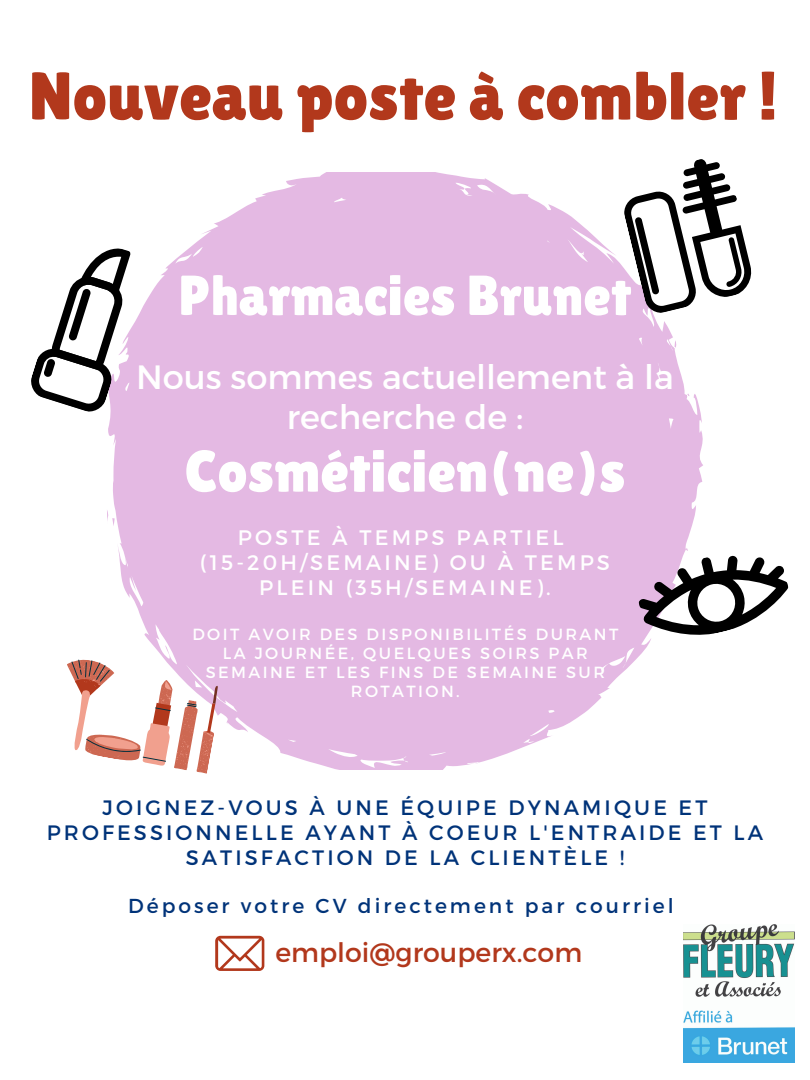
<style>
.page{position:relative;width:810px;height:1080px;background:#fff}
.page>*{position:absolute;margin:0;border:0;box-sizing:border-box;transform-origin:0 0}
.t1{font:67.5px "Lilita One";color:#b2381c}
.t2{font:58.69px "Lilita One";color:#fff}
.t3{font:56.25px "Lilita One";color:#fff}
.t4{font:33.69px/40.3px "Montserrat";color:#fff;text-align:center}
.t5{font:26.75px "Montserrat";color:#b2381c}
.t6{font:21px/24.9px "Montserrat";letter-spacing:.15em;color:#fff;text-align:center}
.t7{font:20.81px/24.9px "Montserrat";letter-spacing:.15em;color:#003379;text-align:center}
.t8{font:20.19px "Montserrat";letter-spacing:.15em;color:#003379}
.t9{font:16.12px/19.2px "Montserrat";letter-spacing:.15em;color:#fff;text-align:center}
</style>
<div class="page">
<svg style="left:107px;top:173px;width:596px;height:597px;background:#e7c2e6"></svg>
<svg style="left:621px;top:159px;width:131px;height:157px"></svg>
<svg style="left:31px;top:239px;width:100px;height:177px"></svg>
<svg style="left:632px;top:540px;width:157px;height:110px"></svg>
<img style="left:683px;top:925px;width:112px;height:138px">
<svg style="left:67px;top:656px;width:156px;height:118px"></svg>
<svg style="left:215px;top:936px;width:49px;height:35px"></svg>
<p class="t1" style="left:29px;top:57px;width:751px">Nouveau poste à combler !</p>
<p class="t3" style="left:179px;top:263px;width:454px">Pharmacies Brunet</p>
<p class="t4" style="left:136px;top:355px;width:539px">Nous sommes actuellement à la recherche de :</p>
<p class="t2" style="left:185px;top:437px;width:442px">Cosméticien(ne)s</p>
<p class="t6" style="left:238px;top:524px;width:327px">POSTE À TEMPS PARTIEL</p>
<p class="t6" style="left:200px;top:549px;width:412px">(15-20H/SEMAINE) OU À TEMPS<br>PLEIN (35H/SEMAINE).</p>
<p class="t9" style="left:192px;top:624px;width:428px">DOIT AVOIR DES DISPONIBILITÉS DURANT<br>LA JOURNÉE, QUELQUES SOIRS PAR<br>SEMAINE ET LES FINS DE SEMAINE SUR<br>ROTATION.</p>
<p class="t7" style="left:47px;top:794px;width:718px">JOIGNEZ-VOUS À UNE ÉQUIPE DYNAMIQUE ET<br>PROFESSIONNELLE AYANT À COEUR L'ENTRAIDE ET LA<br>SATISFACTION DE LA CLIENTÈLE !</p>
<p class="t8" style="left:128px;top:893px;width:547px">Déposer votre CV directement par courriel</p>
<p class="t5" style="left:276px;top:935px;width:308px">emploi@grouperx.com</p>
</div>
